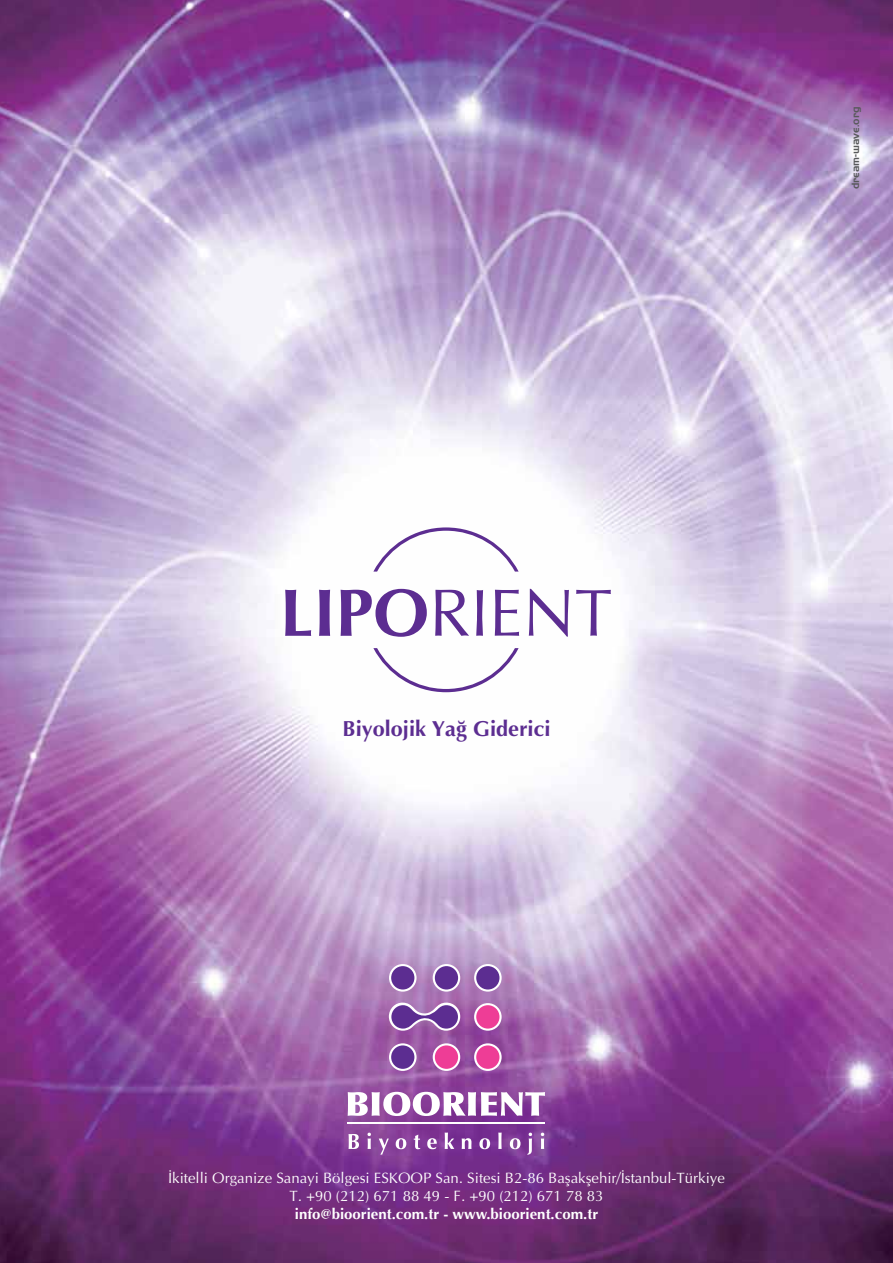
<style>
.page{position:relative;width:893px;height:1263px;background:#fff}
.page>*{position:absolute;margin:0;border:0;box-sizing:border-box;transform-origin:0 0}
.t1{font:67.2px "Optima";color:#5c2d91}
.t2{font:700 21.75px "Optima";color:#5c2d91}
.t3{font:15px/18px "Optima";color:#fff;text-align:center}
.t4{font:700 15px "Optima";color:#fff}
.t5{font:9.75px "Handel";color:#58595b}
.s1{font-weight:700}
</style>
<div class="page">
<img style="left:0;top:0;width:893px;height:1263px">
<svg style="left:348px;top:1092px;width:197px;height:24px"></svg>
<svg style="left:349px;top:1132px;width:195px;height:23px;background:#955ba8"></svg>
<svg style="left:433px;top:964px;width:27px;height:27px"></svg>
<div style="left:435px;top:966px;width:23px;height:23px;background:#5c2d91;border-radius:50%"></div>
<svg style="left:474px;top:964px;width:28px;height:27px"></svg>
<div style="left:476px;top:966px;width:23px;height:23px;background:#5c2d91;border-radius:50%"></div>
<svg style="left:474px;top:1003px;width:28px;height:28px"></svg>
<div style="left:476px;top:1005px;width:23px;height:23px;background:#ee3d96;border-radius:50%"></div>
<svg style="left:474px;top:1043px;width:28px;height:28px"></svg>
<div style="left:476px;top:1045px;width:23px;height:24px;background:#ee3d96;border-radius:50%"></div>
<svg style="left:433px;top:1043px;width:27px;height:28px"></svg>
<div style="left:435px;top:1045px;width:23px;height:24px;background:#ee3d96;border-radius:50%"></div>
<svg style="left:389px;top:964px;width:28px;height:27px"></svg>
<div style="left:391px;top:966px;width:23px;height:23px;background:#5c2d91;border-radius:50%"></div>
<svg style="left:389px;top:1043px;width:28px;height:28px"></svg>
<div style="left:391px;top:1045px;width:23px;height:24px;background:#5c2d91;border-radius:50%"></div>
<svg style="left:389px;top:1002px;width:71px;height:29px;background:#9369af"></svg>
<hr style="left:348px;top:1122px;width:197px;height:2px;background:#fff">
<svg style="left:373px;top:527px;width:146px;height:45px"></svg>
<svg style="left:373px;top:648px;width:146px;height:44px"></svg>
<h1 class="t1" style="left:280px;top:573px;width:334px"><span class="s1">LIPO</span>RIENT</h1>
<h2 class="t2" style="left:342px;top:715px;width:210px">Biyolojik Yağ Giderici</h2>
<p class="t5" style="left:849px;top:189px;width:85px;rotate:-90deg">dream-wave.org</p>
<p class="t3" style="left:168px;top:1169px;width:558px">İkitelli Organize Sanayi Bölgesi ESKOOP San. Sitesi B2-86 Başakşehir/İstanbul-Türkiye<br>T. +90 (212) 671 88 49 - F. +90 (212) 671 78 83</p>
<p class="t4" style="left:295px;top:1205px;width:305px">info@bioorient.com.tr - www.bioorient.com.tr</p>
</div>
